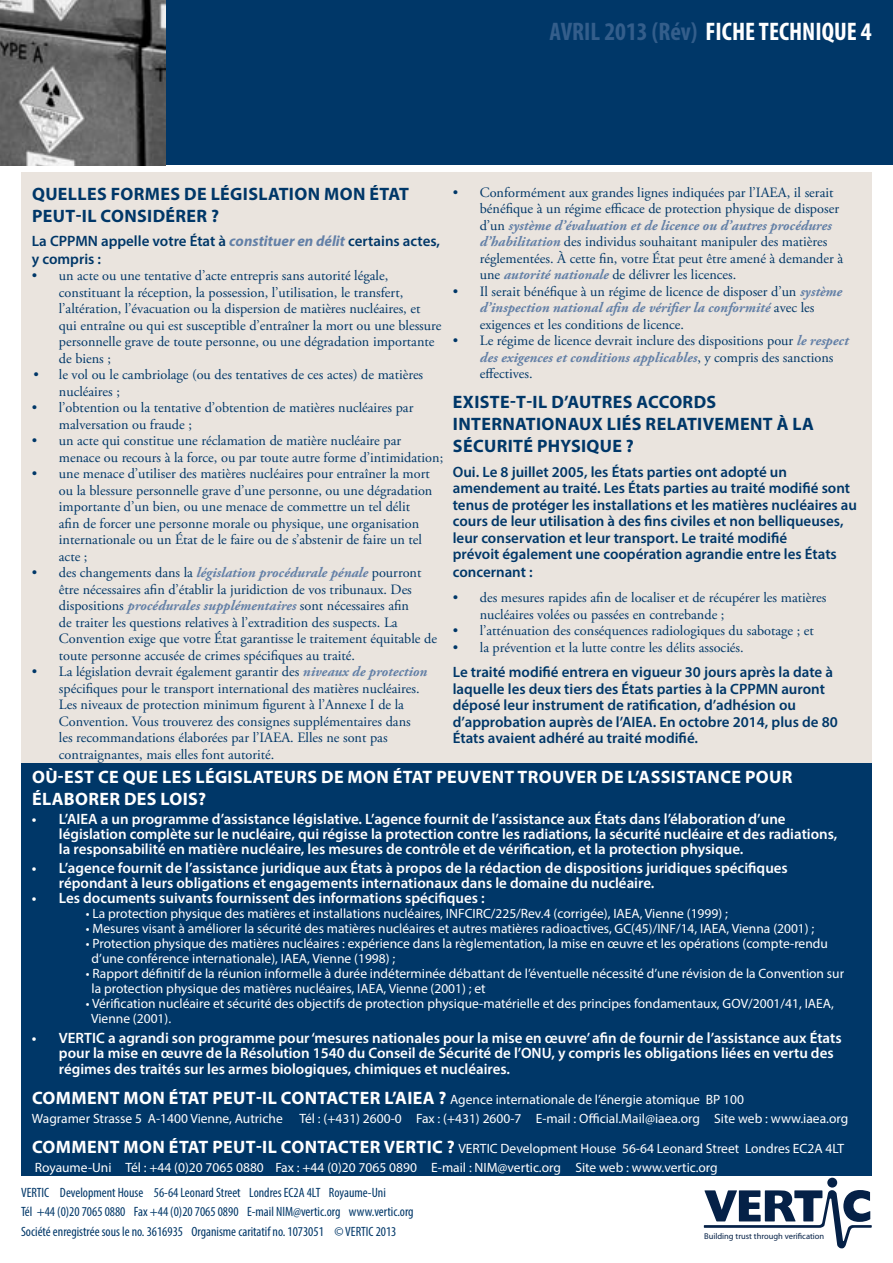
<style>
.page{position:relative;width:893px;height:1263px;background:#fff}
.page>*{position:absolute;margin:0;border:0;box-sizing:border-box;transform-origin:0 0}
.t1{font:700 condensed 25.5px "Myriad Pro";color:#fff}
.t2{font:700 18px/21.6px "Myriad Pro";letter-spacing:.02em;color:#003768}
.t3{font:700 18px/21.6px "Myriad Pro";letter-spacing:.02em;color:#fff}
.t4{font:600 15px/15px "Myriad Pro";color:#fff}
.t5{font:600 15px/16.5px "Myriad Pro";color:#003768}
.t6{font:14.25px/16.5px "Adobe Garamond Pro";color:#003768}
.t7{font:13.5px/15px "Myriad Pro";color:#fff}
.t8{font:condensed 13.5px/19.5px "Myriad Pro";color:#003768}
.t9{font:8.55px "Myriad Pro";color:#052147}
.s1{color:#345e8b}
.s2{font-weight:700;font-style:italic;color:#6380a7}
.s3{font-weight:700;font-size:18px}
</style>
<div class="page">
<div style="left:0;top:0;width:893px;height:165px;background:#003768"></div>
<div style="left:21px;top:172px;width:851px;height:598px;background:#eae4de"></div>
<div style="left:21px;top:763px;width:851px;height:413px;background:#003768"></div>
<img style="left:0;top:0;width:165px;height:165px">
<svg style="left:704px;top:1178px;width:168px;height:70px"></svg>
<h1 class="t1" style="left:550px;top:16px;width:324px"><span class="s1">AVRIL 2013 (Rév)</span> FICHE TECHNIQUE 4</h1>
<p class="t2" style="left:32px;top:183px;width:378px">QUELLES FORMES DE LÉGISLATION MON ÉTAT<br>PEUT-IL CONSIDÉRER ?</p>
<p class="t5" style="left:32px;top:231px;width:410px;line-height:18px">La CPPMN appelle votre État à <span class="s2">constituer en délit</span> certains actes, y compris :</p>
<p class="t6" style="left:59px;top:268px;width:384px;text-indent:-27px">• un acte ou une tentative d’acte entrepris sans autorité légale, constituant la réception, la possession, l’utilisation, le transfert, l’altération, l’évacuation ou la dispersion de matières nucléaires, et qui entraîne ou qui est susceptible d’entraîner la mort ou une blessure personnelle grave de toute personne, ou une dégradation importante de biens ;</p>
<p class="t6" style="left:59px;top:367px;width:366px;text-indent:-26px">• le vol ou le cambriolage (ou des tentatives de ces actes) de matières nucléaires ;</p>
<p class="t6" style="left:59px;top:400px;width:356px;text-indent:-27px">• l’obtention ou la tentative d’obtention de matières nucléaires par malversation ou fraude ;</p>
<p class="t6" style="left:59px;top:433px;width:386px;text-indent:-27px">• un acte qui constitue une réclamation de matière nucléaire par menace ou recours à la force, ou par toute autre forme d’intimidation;</p>
<p class="t6" style="left:59px;top:466px;width:375px;text-indent:-27px">• une menace d’utiliser des matières nucléaires pour entraîner la mort ou la blessure personnelle grave d’une personne, ou une dégradation importante d’un bien, ou une menace de commettre un tel délit afin de forcer une personne morale ou physique, une organisation internationale ou un État de le faire ou de s’abstenir de faire un tel acte ;</p>
<p class="t6" style="left:59px;top:565px;width:380px;text-indent:-27px">• des changements dans la <span class="s2">législation procédurale pénale</span> pourront être nécessaires afin d’établir la juridiction de vos tribunaux. Des dispositions <span class="s2">procédurales supplémentaires</span> sont nécessaires afin<br>de traiter les questions relatives à l’extradition des suspects. La Convention exige que votre État garantisse le traitement équitable de toute personne accusée de crimes spécifiques au traité.</p>
<p class="t6" style="left:59px;top:664px;width:370px;text-indent:-27px">• La législation devrait également garantir des <span class="s2">niveaux de protection </span>spécifiques pour le transport international des matières nucléaires.<br>Les niveaux de protection minimum figurent à l’Annexe I de la Convention. Vous trouverez des consignes supplémentaires dans les recommandations élaborées par l’IAEA. Elles ne sont pas contraignantes, mais elles font autorité.</p>
<p class="t6" style="left:480px;top:185px;width:365px;text-indent:-27px">• Conformément aux grandes lignes indiquées par l’IAEA, il serait bénéfique à un régime efficace de protection physique de disposer d’un <span class="s2">système d’évaluation et de licence ou d’autres procédures d’habilitation</span> des individus souhaitant manipuler des matières réglementées. À cette fin, votre État peut être amené à demander à une <span class="s2">autorité nationale</span> de délivrer les licences.</p>
<p class="t6" style="left:480px;top:284px;width:364px;text-indent:-27px">• Il serait bénéfique à un régime de licence de disposer d’un <span class="s2">système d’inspection national afin de vérifier la conformité</span> avec les exigences et les conditions de licence.</p>
<p class="t6" style="left:480px;top:333px;width:370px;text-indent:-27px">• Le régime de licence devrait inclure des dispositions pour <span class="s2">le respect des exigences et conditions applicables</span>, y compris des sanctions effectives.</p>
<p class="t2" style="left:453px;top:391px;width:362px">EXISTE-T-IL D’AUTRES ACCORDS<br>INTERNATIONAUX LIÉS RELATIVEMENT À LA<br>SÉCURITÉ PHYSIQUE ?</p>
<p class="t5" style="left:453px;top:463px;width:406px">Oui. Le 8 juillet 2005, les États parties ont adopté un amendement au traité. Les États parties au traité modifié sont tenus de protéger les installations et les matières nucléaires au cours de leur utilisation à des fins civiles et non belliqueuses, leur conservation et leur transport. Le traité modifié<br>prévoit également une coopération agrandie entre les États</p>
<p class="t5" style="left:453px;top:563px;width:81px">concernant :</p>
<p class="t6" style="left:480px;top:590px;width:348px;text-indent:-27px">• des mesures rapides afin de localiser et de récupérer les matières nucléaires volées ou passées en contrebande ;</p>
<p class="t6" style="left:453px;top:623px;width:363px">• l’atténuation des conséquences radiologiques du sabotage ; et</p>
<p class="t6" style="left:453px;top:640px;width:292px">• la prévention et la lutte contre les délits associés.</p>
<p class="t5" style="left:453px;top:664px;width:386px">Le traité modifié entrera en vigueur 30 jours après la date à laquelle les deux tiers des États parties à la CPPMN auront déposé leur instrument de ratification, d’adhésion ou d’approbation auprès de l’AIEA. En octobre 2014, plus de 80<br>États avaient adhéré au traité modifié.</p>
<p class="t3" style="left:32px;top:766px;width:762px">OÙ-EST CE QUE LES LÉGISLATEURS DE MON ÉTAT PEUVENT TROUVER DE L’ASSISTANCE POUR<br>ÉLABORER DES LOIS?</p>
<p class="t4" style="left:59px;top:811px;width:780px;text-indent:-27px">• L’AIEA a un programme d’assistance législative. L’agence fournit de l’assistance aux États dans l’élaboration d’une législation complète sur le nucléaire, qui régisse la protection contre les radiations, la sécurité nucléaire et des radiations, la responsabilité en matière nucléaire, les mesures de contrôle et de vérification, et la protection physique.</p>
<p class="t4" style="left:59px;top:860px;width:730px;text-indent:-27px">• L’agence fournit de l’assistance juridique aux États à propos de la rédaction de dispositions juridiques spécifiques répondant à leurs obligations et engagements internationaux dans le domaine du nucléaire.</p>
<p class="t4" style="left:32px;top:890px;width:454px">• Les documents suivants fournissent des informations spécifiques :</p>
<p class="t7" style="left:86px;top:906px;width:643px">• La protection physique des matières et installations nucléaires, INFCIRC/225/Rev.4 (corrigée), IAEA, Vienne (1999) ;</p>
<p class="t7" style="left:86px;top:921px;width:730px">• Mesures visant à améliorer la sécurité des matières nucléaires et autres matières radioactives, GC(45)/INF/14, IAEA, Vienna (2001) ;</p>
<p class="t7" style="left:92px;top:936px;width:738px;text-indent:-6px">• Protection physique des matières nucléaires : expérience dans la règlementation, la mise en œuvre et les opérations (compte-rendu d’une conférence internationale), IAEA, Vienne (1998) ;</p>
<p class="t7" style="left:92px;top:966px;width:754px;text-indent:-6px">• Rapport définitif de la réunion informelle à durée indéterminée débattant de l’éventuelle nécessité d’une révision de la Convention sur la protection physique des matières nucléaires, IAEA, Vienne (2001) ; et</p>
<p class="t7" style="left:91px;top:996px;width:744px;text-indent:-5px">• Vérification nucléaire et sécurité des objectifs de protection physique-matérielle et des principes fondamentaux, GOV/2001/41, IAEA,<br>Vienne (2001).</p>
<p class="t4" style="left:59px;top:1029px;width:784px;line-height:15.6px;text-indent:-27px">• VERTIC a agrandi son programme pour ‘mesures nationales pour la mise en œuvre’ afin de fournir de l’assistance aux États pour la mise en œuvre de la Résolution 1540 du Conseil de Sécurité de l’ONU, y compris les obligations liées en vertu des régimes des traités sur les armes biologiques, chimiques et nucléaires.</p>
<p class="t7" style="left:32px;top:1090px;width:818px;line-height:19px"><span class="s3">COMMENT MON ÉTAT PEUT-IL CONTACTER L’AIEA ?</span> Agence internationale de l’énergie atomique BP 100<br>Wagramer Strasse 5 A-1400 Vienne, Autriche Tél : (+431) 2600-0 Fax : (+431) 2600-7 E-mail : Official.Mail@iaea.org Site web : www.iaea.org</p>
<p class="t7" style="left:32px;top:1139px;width:814px;line-height:19px"><span class="s3">COMMENT MON ÉTAT PEUT-IL CONTACTER VERTIC ?</span> VERTIC Development House 56-64 Leonard Street Londres EC2A 4LT<br>Royaume-Uni Tél : +44 (0)20 7065 0880 Fax : +44 (0)20 7065 0890 E-mail : NIM@vertic.org Site web : www.vertic.org</p>
<p class="t8" style="left:21px;top:1182px;width:394px">VERTIC Development House 56-64 Leonard Street Londres EC2A 4LT Royaume-Uni<br>Tél +44 (0)20 7065 0880 Fax +44 (0)20 7065 0890 E-mail NIM@vertic.org www.vertic.org<br>Société enregistrée sous le no. 3616935 Organisme caritatif no. 1073051 © VERTIC 2013</p>
<p class="t9" style="left:704px;top:1232px;width:122px">Building trust through verification</p>
</div>
